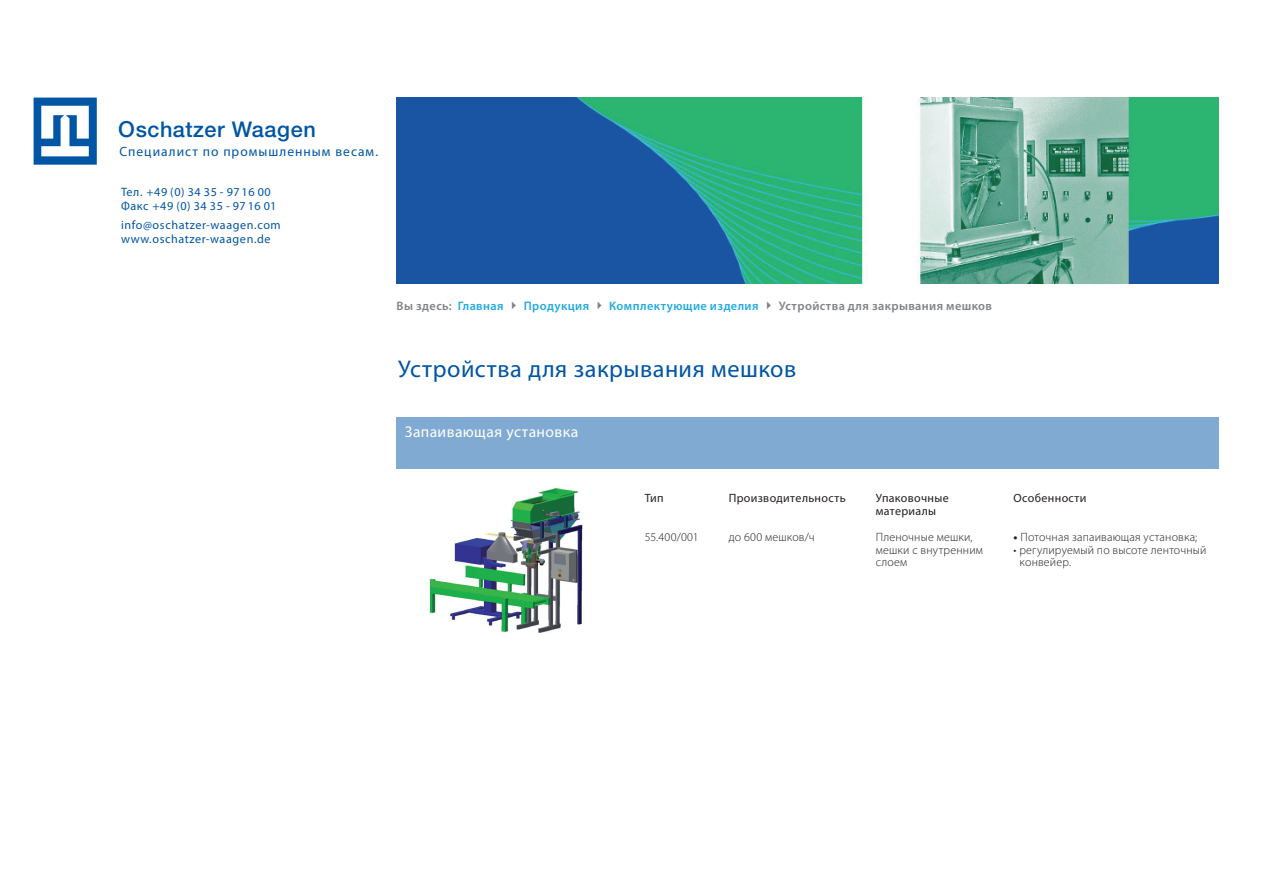
<style>
.page{position:relative;width:1263px;height:893px;background:#fff}
.page>*{position:absolute;margin:0;border:0;box-sizing:border-box;transform-origin:0 0}
.t1{font:24.3px "Myriad Pro";letter-spacing:.02em;color:#0155a5}
.t2{font:500 21.6px "Helvetica Neue";letter-spacing:.03em;color:#0155a5}
.t3{font:15.6px "Myriad Pro";letter-spacing:.025em;color:#fff}
.t4{font:13.5px "Myriad Pro";letter-spacing:.075em;color:#0155a5}
.t5{font:600 12.3px "Myriad Pro";letter-spacing:.03em;color:#808285}
.t6{font:12.15px/14.4px "Myriad Pro";letter-spacing:.05em;color:#0155a5}
.t7{font:300 12px/12.9px "Myriad Pro";letter-spacing:.015em;color:#231f20}
.t8{font:12px/12.9px "Myriad Pro";letter-spacing:.03em;color:#231f20}
.s1{font-size:22.05px}
.s2{color:#24aae1}
.s3{font-weight:700}
</style>
<div class="page">
<div style="left:397px;top:417px;width:822px;height:51px;background:#80aad2"></div>
<img style="left:396px;top:97px;width:822px;height:187px">
<svg style="left:34px;top:98px;width:63px;height:67px"></svg>
<img style="left:430px;top:488px;width:153px;height:145px">
<div style="left:430px;top:615px;width:18px;height:31px;background:#fff"></div>
<h2 class="t2" style="left:118px;top:116px;width:199px"><span class="s1">O</span>schatzer Waagen</h2>
<p class="t4" style="left:119px;top:143px;width:260px">Cпециалист по промышленным весам.</p>
<p class="t6" style="left:121px;top:184px;width:157px">Тел. +49 (0) 34 35 - 9716 00<br>Факс +49 (0) 34 35 - 9716 01</p>
<p class="t6" style="left:121px;top:218px;width:161px">info@oschatzer-waagen.com www.oschatzer-waagen.de</p>
<p class="t5" style="left:397px;top:298px;width:597px">Вы здесь: <span class="s2">Главная</span> ✔ <span class="s2">Продукция</span> ✔ <span class="s2">Комплектующие изделия</span> ✔ Устройства для закрывания мешков</p>
<h1 class="t1" style="left:398px;top:354px;width:399px">Устройства для закрывания мешков</h1>
<h3 class="t3" style="left:405px;top:422px;width:175px">Запаивающая установка</h3>
<p class="t8" style="left:645px;top:491px;width:21px">Тип</p>
<p class="t7" style="left:645px;top:530px;width:55px">55.400/001</p>
<p class="t8" style="left:729px;top:491px;width:119px">Производительность</p>
<p class="t7" style="left:729px;top:530px;width:88px">до 600 мешков/ч</p>
<p class="t8" style="left:876px;top:491px;width:75px">Упаковочные материалы</p>
<p class="t7" style="left:876px;top:530px;width:109px">Пленочные мешки, мешки с внутренним слоем</p>
<p class="t8" style="left:1013px;top:491px;width:75px">Особенности</p>
<p class="t7" style="left:1013px;top:530px;width:185px"><span class="s3">•</span> Поточная запаивающая установка;</p>
<p class="t7" style="left:1020px;top:543px;width:188px;text-indent:-6px">• регулируемый по высоте ленточный конвейер.</p>
</div>
